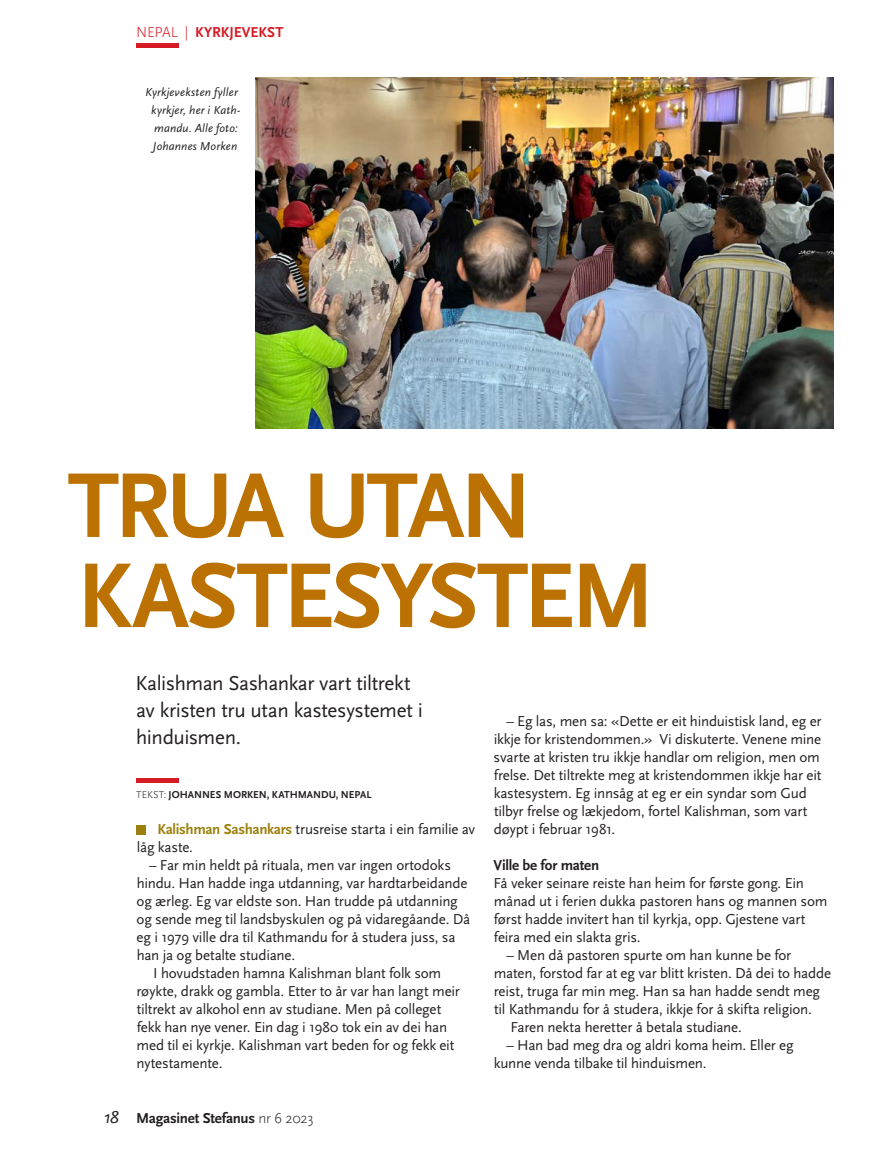
<style>
.page{position:relative;width:893px;height:1149px;background:#fff}
.page>*{position:absolute;margin:0;border:0;box-sizing:border-box;transform-origin:0 0}
.tittel1_64_60{font:700 96px/90px "Scala Sans OT";letter-spacing:-.045em;color:#bb7203}
.ingress{font:21px/27px "Scala Sans OT";letter-spacing:-.02em;color:#231f20}
.Brødtekst_med_innrykk{font:15px/18px "Scala Sans OT";letter-spacing:-.015em;color:#231f20}
.brødtekst{font:15px/18px "Scala Sans OT";letter-spacing:-.015em;color:#231f20}
.mellomtittel{font:700 15px "Scala Sans OT";letter-spacing:-.015em;color:#231f20}
.topptekster{font:700 15px "Scala Sans OT";letter-spacing:-.005em;color:#d51c25}
.bildetekst{font:italic 12px/18px "Scala Sans OT";letter-spacing:.015em;color:#231f20;text-align:center}
.Byline_7_12{font:700 10.5px "Scala Sans OT";color:#231f20}
.s1{font-weight:300}
.s2{font-weight:700;color:#9b800d}
.s3{font-weight:400;font-style:italic;font-size:18px}
</style>
<div class="page">
<hr style="left:136px;top:43px;width:43px;height:4px;background:#d51c25">
<div style="left:136px;top:825px;width:9px;height:9px;background:#9b800d"></div>
<div style="left:136px;top:777px;width:43px;height:5px;background:#d51c25"></div>
<img style="left:255px;top:78px;width:578px;height:351px">
<p class="topptekster" style="left:136px;top:23px;width:149px"><span class="s1">NEPAL |</span> KYRKJEVEKST</p>
<p class="bildetekst" style="left:145px;top:83px;width:97px">Kyrkjeveksten fyller kyrkjer, her i Kath&shy;mandu. Alle foto:<br>Johannes Morken</p>
<p class="tittel1_64_60" style="left:68px;top:462px;width:589px">TRUA UTAN<br>KASTESYSTEM</p>
<p class="ingress" style="left:136px;top:670px;width:289px">Kalishman Sashankar vart tiltrekt av kristen tru utan kastesystemet i hinduismen.</p>
<p class="Byline_7_12" style="left:136px;top:788px;width:237px"><span class="s1">TEKST:</span> JOHANNES MORKEN, KATHMANDU, NEPAL</p>
<p class="brødtekst" style="left:137px;top:820px;width:340px;text-indent:21px"><span class="s2">Kalishman Sashankars</span> trusreise starta i ein familie av låg kaste.</p>
<p class="Brødtekst_med_innrykk" style="left:137px;top:856px;width:335px;text-indent:13px">– Far min heldt på rituala, men var ingen ortodoks hindu. Han hadde inga utdanning, var hardtarbeidande og ærleg. Eg var eldste son. Han trudde på utdanning og sende meg til landsbyskulen og på vidaregåande. Då eg i 1979 ville dra til Kathmandu for å studera juss, sa han ja og betalte studiane.</p>
<p class="Brødtekst_med_innrykk" style="left:137px;top:964px;width:325px;text-indent:17px">I hovudstaden hamna Kalishman blant folk som røykte, drakk og gambla. Etter to år var han langt meir tiltrekt av alkohol enn av studiane. Men på colleget fekk han nye vener. Ein dag i 1980 tok ein av dei han med til ei kyrkje. Kalishman vart beden for og fekk eit nytestamente.</p>
<p class="mellomtittel" style="left:104px;top:1109px;width:211px"><span class="s3">18</span> Magasinet Stefanus <span class="s1">nr 6 2023</span></p>
<p class="Brødtekst_med_innrykk" style="left:494px;top:712px;width:330px;text-indent:13px">– Eg las, men sa: «Dette er eit hinduistisk land, eg er ikkje for kristendommen.» Vi diskuterte. Venene mine svarte at kristen tru ikkje handlar om religion, men om frelse. Det tiltrekte meg at kristendommen ikkje har eit kastesystem. Eg innsåg at eg er ein syndar som Gud tilbyr frelse og lækjedom, fortel Kalishman, som vart døypt i februar 1981.</p>
<p class="mellomtittel" style="left:494px;top:856px;width:107px">Ville be for maten</p>
<p class="brødtekst" style="left:493px;top:874px;width:336px">Få veker seinare reiste han heim for første gong. Ein månad ut i ferien dukka pastoren hans og mannen som først hadde invitert han til kyrkja, opp. Gjestene vart feira med ein slakta gris.</p>
<p class="Brødtekst_med_innrykk" style="left:494px;top:946px;width:339px;text-indent:13px">– Men då pastoren spurte om han kunne be for maten, forstod far at eg var blitt kristen. Då dei to hadde reist, truga far min meg. Han sa han hadde sendt meg til Kathmandu for å studera, ikkje for å skifta religion.</p>
<p class="Brødtekst_med_innrykk" style="left:510px;top:1018px;width:233px">Faren nekta heretter å betala studiane.</p>
<p class="Brødtekst_med_innrykk" style="left:494px;top:1036px;width:301px;text-indent:13px">– Han bad meg dra og aldri koma heim. Eller eg kunne venda tilbake til hinduismen.</p>
</div>
